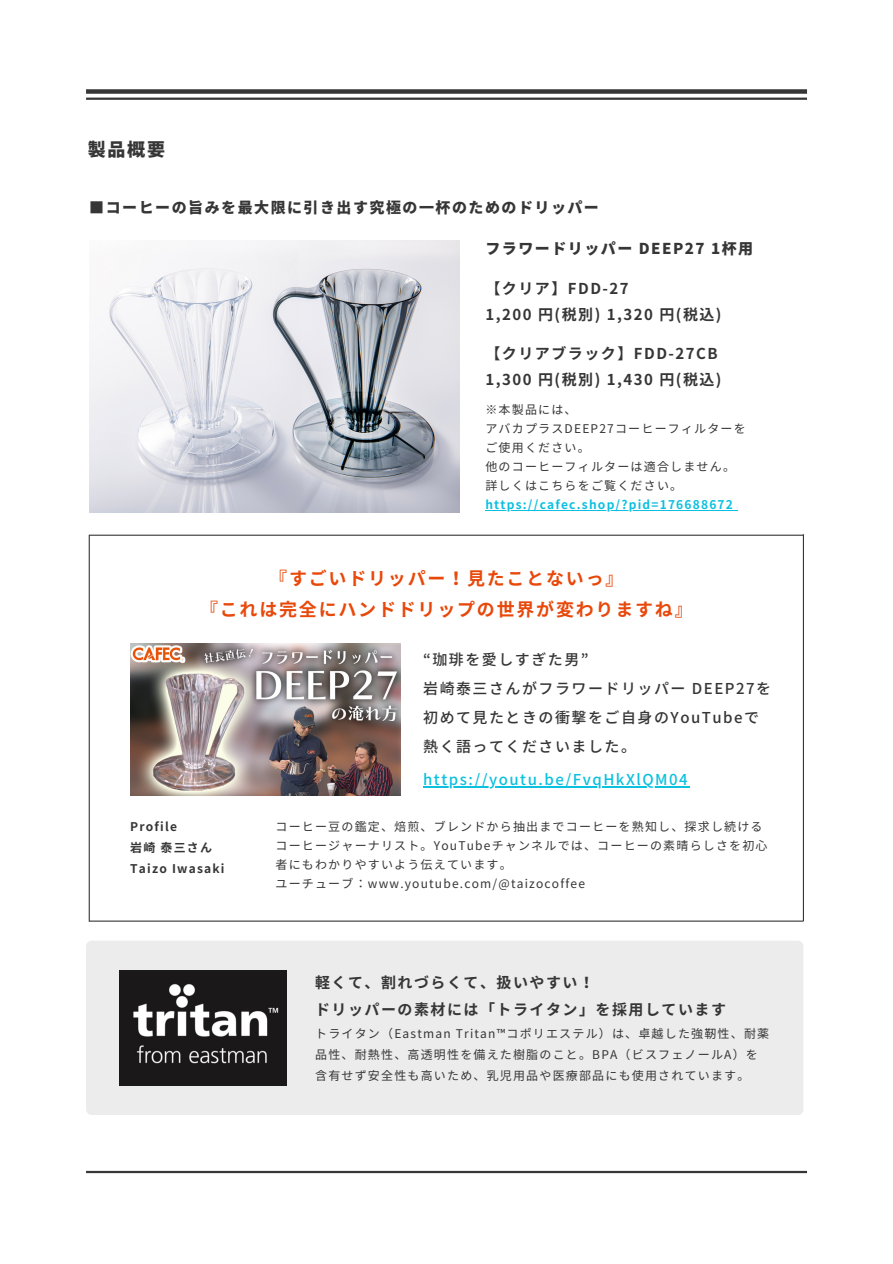
<style>
.page{position:relative;width:893px;height:1264px;background:#fff}
.page>*{position:absolute;margin:0;border:0;box-sizing:border-box;transform-origin:0 0}
.t1{font:700 18px "Noto Sans JP";letter-spacing:.1em;color:#e8480a}
.t2{font:900 18px "Noto Sans JP";color:#363636}
.t3{font:700 15px "Noto Sans JP";letter-spacing:.1em;color:#363636}
.t4{font:500 15px "Noto Sans JP";letter-spacing:.1em;color:#363636}
.t5{font:900 15px "Noto Sans JP";letter-spacing:.1em;color:#363636}
.t6{font:500 15px "Noto Sans JP";letter-spacing:.1em;color:#0cc0df}
.t7{font:12px/21px "Noto Sans JP";letter-spacing:.1em;color:#363636}
.t8{font:700 12px "Noto Sans JP";letter-spacing:.1em;color:#0cc0df}
.t9{font:700 12px "Noto Sans JP";letter-spacing:.1em;color:#363636}
</style>
<div class="page">
<hr style="left:86px;top:1170px;width:721px;height:3px;background:#363636">
<hr style="left:86px;top:98px;width:721px;height:2px;background:#363636">
<div style="left:86px;top:89px;width:721px;height:5px;background:#363636"></div>
<img style="left:89px;top:240px;width:370px;height:272px">
<div style="left:86px;top:941px;width:717px;height:174px;background:#ececec"></div>
<hr style="left:89px;top:534px;width:714px;height:2px;background:#363636">
<hr style="left:89px;top:920px;width:714px;height:1px;background:#363636">
<hr style="left:89px;top:535px;width:1px;height:386px;background:#363636">
<hr style="left:802px;top:534px;width:2px;height:387px;background:#363636">
<img style="left:130px;top:643px;width:270px;height:152px">
<img style="left:120px;top:970px;width:166px;height:115px">
<hr style="left:423px;top:786px;width:266px;height:1px;background:#0cc0df">
<hr style="left:485px;top:510px;width:249px;height:1px;background:#0cc0df">
<p class="t2" style="left:88px;top:135px;width:79px">製品概要</p>
<p class="t5" style="left:89px;top:195px;width:511px">■コーヒーの旨みを最大限に引き出す究極の一杯のためのドリッパー</p>
<p class="t5" style="left:485px;top:236px;width:267px">フラワードリッパー DEEP27 1杯用</p>
<p class="t3" style="left:485px;top:276px;width:145px">【クリア】FDD-27</p>
<p class="t3" style="left:485px;top:302px;width:238px">1,200 円(税別) 1,320 円(税込)</p>
<p class="t3" style="left:485px;top:342px;width:234px">【クリアブラック】FDD-27CB</p>
<p class="t3" style="left:485px;top:368px;width:238px">1,300 円(税別) 1,430 円(税込)</p>
<p class="t7" style="left:485px;top:398px;width:93px">※本製品には、</p>
<p class="t7" style="left:485px;top:417px;width:262px">アバカプラスDEEP27コーヒーフィルターを</p>
<p class="t7" style="left:485px;top:436px;width:106px">ご使用ください。</p>
<p class="t7" style="left:485px;top:455px;width:251px">他のコーヒーフィルターは適合しません。</p>
<p class="t7" style="left:485px;top:474px;width:198px">詳しくはこちらをご覧ください。</p>
<p class="t8" style="left:485px;top:495px;width:249px">https://cafec.shop/?pid=176688672</p>
<p class="t1" style="left:269px;top:564px;width:355px">『すごいドリッパー！見たことないっ』</p>
<p class="t1" style="left:200px;top:595px;width:494px">『これは完全にハンドドリップの世界が変わりますね』</p>
<p class="t4" style="left:423px;top:647px;width:167px">“珈琲を愛しすぎた男”</p>
<p class="t4" style="left:423px;top:676px;width:349px">岩崎泰三さんがフラワードリッパー DEEP27を</p>
<p class="t4" style="left:423px;top:705px;width:337px">初めて見たときの衝撃をご自身のYouTubeで</p>
<p class="t4" style="left:423px;top:735px;width:214px">熱く語ってくださいました。</p>
<p class="t9" style="left:130px;top:816px;width:48px">Profile</p>
<p class="t9" style="left:130px;top:837px;width:83px">岩崎泰三さん</p>
<p class="t9" style="left:130px;top:858px;width:96px">Taizo Iwasaki</p>
<p class="t6" style="left:423px;top:767px;width:266px">https://youtu.be/FvqHkXlQM04</p>
<p class="t7" style="left:275px;top:816px;width:493px;line-height:19px">コーヒー豆の鑑定、焙煎、ブレンドから抽出までコーヒーを熟知し、探求し続けるコーヒージャーナリスト。YouTubeチャンネルでは、コーヒーの素晴らしさを初心者にもわかりやすいよう伝えています。</p>
<p class="t7" style="left:275px;top:872px;width:311px">ユーチューブ：www.youtube.com/@taizocoffee</p>
<p class="t3" style="left:315px;top:970px;width:280px">軽くて、割れづらくて、扱いやすい！</p>
<p class="t3" style="left:315px;top:997px;width:412px">ドリッパーの素材には「トライタン」を採用しています</p>
<p class="t7" style="left:315px;top:1022px;width:455px">トライタン（Eastman Tritan™コポリエステル）は、卓越した強靭性、耐薬品性、耐熱性、高透明性を備えた樹脂のこと。BPA（ビスフェノールA）を含有せず安全性も高いため、乳児用品や医療部品にも使用されています。</p>
</div>
